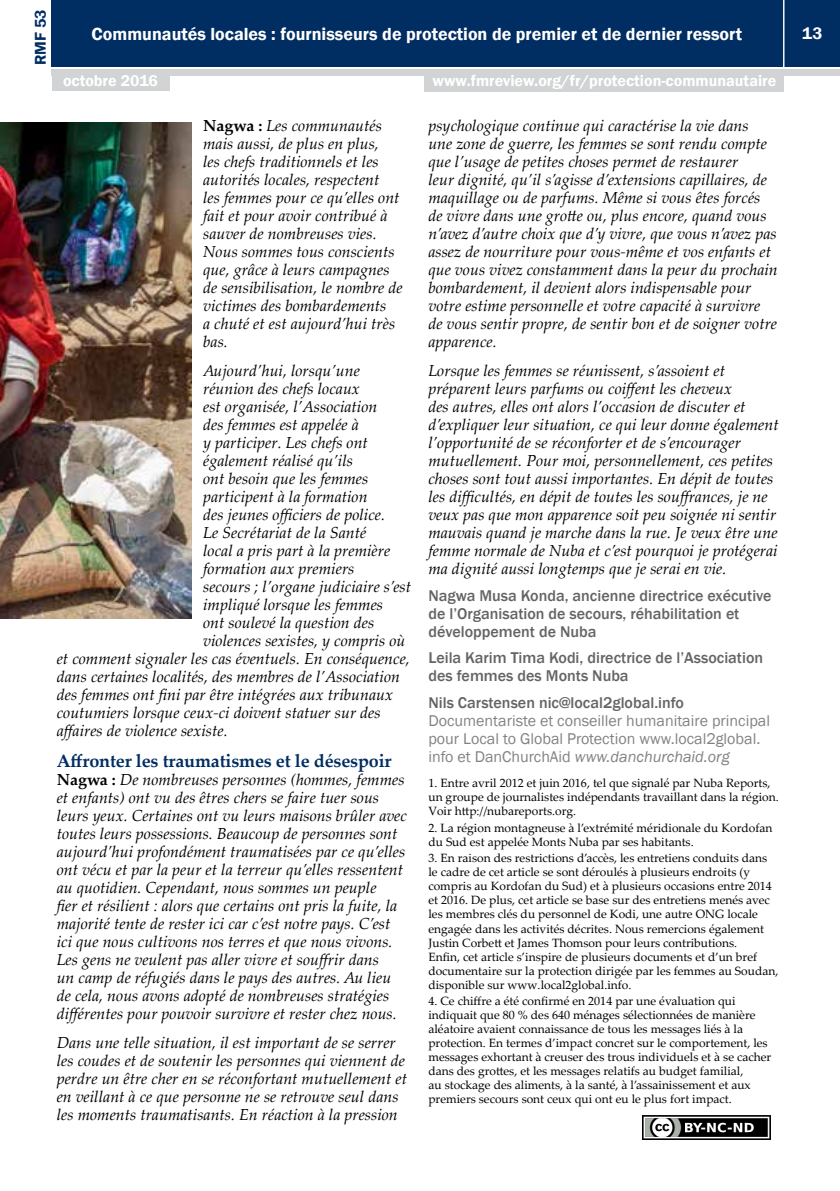
<style>
.page{position:relative;width:840px;height:1191px;background:#fff}
.page>*{position:absolute;margin:0;border:0;box-sizing:border-box;transform-origin:0 0}
.t1{font:600 18px "Franklin Gothic";color:#fff}
.t2{font:700 18px "Palatino Linotype";letter-spacing:-.01em;color:#002d62}
.t3{font:600 17px "Franklin Gothic";color:#fff}
.t4{font:italic 16px/18px "Palatino Linotype";color:#000}
.t5{font:500 16px/18px "Franklin Gothic";color:#636466}
.t6{font:16px/18px "Franklin Gothic";color:#808285}
.t7{font:600 16px "Franklin Gothic";color:#fff}
.t8{font:600 16px "Franklin Gothic";color:#002d62}
.t9{font:12px/14px "Palatino Linotype";color:#000}
.s1{font-weight:700;font-style:normal}
.s2{font-style:italic}
</style>
<div class="page">
<div style="left:52px;top:0;width:787px;height:66px;background:#002d62"></div>
<div style="left:52px;top:69px;width:787px;height:6px;background:#d1d3d4"></div>
<hr style="left:782px;top:0;width:2px;height:68px;background:#fff">
<div style="left:52px;top:73px;width:117px;height:18px;background:#d1d3d4"></div>
<div style="left:424px;top:74px;width:359px;height:18px;background:#d1d3d4"></div>
<img style="left:0;top:122px;width:192px;height:496px">
<img style="left:642px;top:1115px;width:127px;height:24px">
<p class="t8" style="left:31px;top:65px;width:57px;rotate:-90deg">RMF 53</p>
<p class="t1" style="left:92px;top:23px;width:651px">Communautés locales : fournisseurs de protection de premier et de dernier ressort</p>
<p class="t7" style="left:63px;top:71px;width:96px">octobre 2016</p>
<p class="t7" style="left:432px;top:71px;width:345px">www.fmreview.org/fr/protection-communautaire</p>
<p class="t4" style="left:203px;top:116px;width:201px"><span class="s1">Nagwa :</span> Les communautés mais aussi, de plus en plus,<br>les chefs traditionnels et les autorités locales, respectent<br>les femmes pour ce qu’elles ont fait et pour avoir contribué à sauver de nombreuses vies.<br>Nous sommes tous conscients que, grâce à leurs campagnes de sensibilisation, le nombre de victimes des bombardements<br>a chuté et est aujourd’hui très bas.</p>
<p class="t4" style="left:203px;top:361px;width:158px">Aujourd’hui, lorsqu’une</p>
<p class="t4" style="left:203px;top:379px;width:158px">réunion des chefs locaux</p>
<p class="t4" style="left:203px;top:397px;width:176px">est organisée, l’Association</p>
<p class="t4" style="left:203px;top:415px;width:157px">des femmes est appelée à</p>
<p class="t4" style="left:203px;top:433px;width:166px">y participer. Les chefs ont</p>
<p class="t4" style="left:203px;top:451px;width:151px">également réalisé qu’ils</p>
<p class="t4" style="left:203px;top:469px;width:167px">ont besoin que les femmes</p>
<p class="t4" style="left:203px;top:487px;width:166px">participent à la formation</p>
<p class="t4" style="left:203px;top:505px;width:183px">des jeunes officiers de police.</p>
<p class="t4" style="left:203px;top:523px;width:164px">Le Secrétariat de la Santé</p>
<p class="t4" style="left:203px;top:541px;width:188px">local a pris part à la première</p>
<p class="t4" style="left:203px;top:559px;width:153px">formation aux premiers</p>
<p class="t4" style="left:203px;top:577px;width:209px">secours ; l’organe judiciaire s’est</p>
<p class="t4" style="left:203px;top:595px;width:181px">impliqué lorsque les femmes</p>
<p class="t4" style="left:203px;top:613px;width:172px">ont soulevé la question des</p>
<p class="t4" style="left:203px;top:631px;width:203px">violences sexistes, y compris où</p>
<p class="t4" style="left:57px;top:649px;width:354px">et comment signaler les cas éventuels. En conséquence,</p>
<p class="t4" style="left:57px;top:667px;width:344px">dans certaines localités, des membres de l’Association</p>
<p class="t4" style="left:57px;top:685px;width:337px">des femmes ont fini par être intégrées aux tribunaux</p>
<p class="t4" style="left:57px;top:703px;width:325px">coutumiers lorsque ceux-ci doivent statuer sur des</p>
<p class="t4" style="left:57px;top:721px;width:172px">affaires de violence sexiste.</p>
<p class="t2" style="left:57px;top:748px;width:336px">Affronter les traumatismes et le désespoir</p>
<p class="t4" style="left:57px;top:769px;width:351px"><span class="s1">Nagwa :</span> De nombreuses personnes (hommes, femmes et enfants) ont vu des êtres chers se faire tuer sous leurs yeux. Certaines ont vu leurs maisons brûler avec toutes leurs possessions. Beaucoup de personnes sont aujourd’hui profondément traumatisées par ce qu’elles ont vécu et par la peur et la terreur qu’elles ressentent au quotidien. Cependant, nous sommes un peuple<br>fier et résilient : alors que certains ont pris la fuite, la majorité tente de rester ici car c’est notre pays. C’est ici que nous cultivons nos terres et que nous vivons.<br>Les gens ne veulent pas aller vivre et souffrir dans<br>un camp de réfugiés dans le pays des autres. Au lieu de cela, nous avons adopté de nombreuses stratégies différentes pour pouvoir survivre et rester chez nous.</p>
<p class="t4" style="left:57px;top:1033px;width:351px">Dans une telle situation, il est important de se serrer les coudes et de soutenir les personnes qui viennent de perdre un être cher en se réconfortant mutuellement et en veillant à ce que personne ne se retrouve seul dans les moments traumatisants. En réaction à la pression</p>
<p class="t4" style="left:428px;top:116px;width:351px">psychologique continue qui caractérise la vie dans<br>une zone de guerre, les femmes se sont rendu compte que l’usage de petites choses permet de restaurer<br>leur dignité, qu’il s’agisse d’extensions capillaires, de maquillage ou de parfums. Même si vous êtes forcés de vivre dans une grotte ou, plus encore, quand vous n’avez d’autre choix que d’y vivre, que vous n’avez pas assez de nourriture pour vous-même et vos enfants et que vous vivez constamment dans la peur du prochain bombardement, il devient alors indispensable pour votre estime personnelle et votre capacité à survivre de vous sentir propre, de sentir bon et de soigner votre apparence.</p>
<p class="t4" style="left:428px;top:361px;width:351px">Lorsque les femmes se réunissent, s’assoient et préparent leurs parfums ou coiffent les cheveux<br>des autres, elles ont alors l’occasion de discuter et d’expliquer leur situation, ce qui leur donne également l’opportunité de se réconforter et de s’encourager mutuellement. Pour moi, personnellement, ces petites choses sont tout aussi importantes. En dépit de toutes les difficultés, en dépit de toutes les souffrances, je ne veux pas que mon apparence soit peu soignée ni sentir mauvais quand je marche dans la rue. Je veux être une femme normale de Nuba et c’est pourquoi je protégerai ma dignité aussi longtemps que je serai en vie.</p>
<p class="t5" style="left:428px;top:586px;width:344px">Nagwa Musa Konda, ancienne directrice exécutive de l’Organisation de secours, réhabilitation et développement de Nuba</p>
<p class="t5" style="left:428px;top:649px;width:336px">Leila Karim Tima Kodi, directrice de l’Association des femmes des Monts Nuba</p>
<p class="t5" style="left:428px;top:693px;width:257px">Nils Carstensen nic@local2global.info</p>
<p class="t6" style="left:428px;top:712px;width:343px">Documentariste et conseiller humanitaire principal pour Local to Global Protection www.local2global. info et DanChurchAid <span class="s2">www.danchurchaid.org</span></p>
<p class="t9" style="left:428px;top:775px;width:351px">1. Entre avril 2012 et juin 2016, tel que signalé par Nuba Reports, un groupe de journalistes indépendants travaillant dans la région.<br>Voir http://nubareports.org.</p>
<p class="t9" style="left:428px;top:820px;width:345px">2. La région montagneuse à l’extrémité méridionale du Kordofan du Sud est appelée Monts Nuba par ses habitants.</p>
<p class="t9" style="left:428px;top:851px;width:351px">3. En raison des restrictions d’accès, les entretiens conduits dans le cadre de cet article se sont déroulés à plusieurs endroits (y compris au Kordofan du Sud) et à plusieurs occasions entre 2014 et 2016. De plus, cet article se base sur des entretiens menés avec les membres clés du personnel de Kodi, une autre ONG locale engagée dans les activités décrites. Nous remercions également Justin Corbett et James Thomson pour leurs contributions.<br>Enfin, cet article s’inspire de plusieurs documents et d’un bref documentaire sur la protection dirigée par les femmes au Soudan, disponible sur www.local2global.info.</p>
<p class="t9" style="left:428px;top:993px;width:344px">4. Ce chiffre a été confirmé en 2014 par une évaluation qui indiquait que 80 % des 640 ménages sélectionnées de manière aléatoire avaient connaissance de tous les messages liés à la protection. En termes d’impact concret sur le comportement, les messages exhortant à creuser des trous individuels et à se cacher dans des grottes, et les messages relatifs au budget familial,<br>au stockage des aliments, à la santé, à l’assainissement et aux premiers secours sont ceux qui ont eu le plus fort impact.</p>
<p class="t3" style="left:801px;top:23px;width:22px">13</p>
</div>
